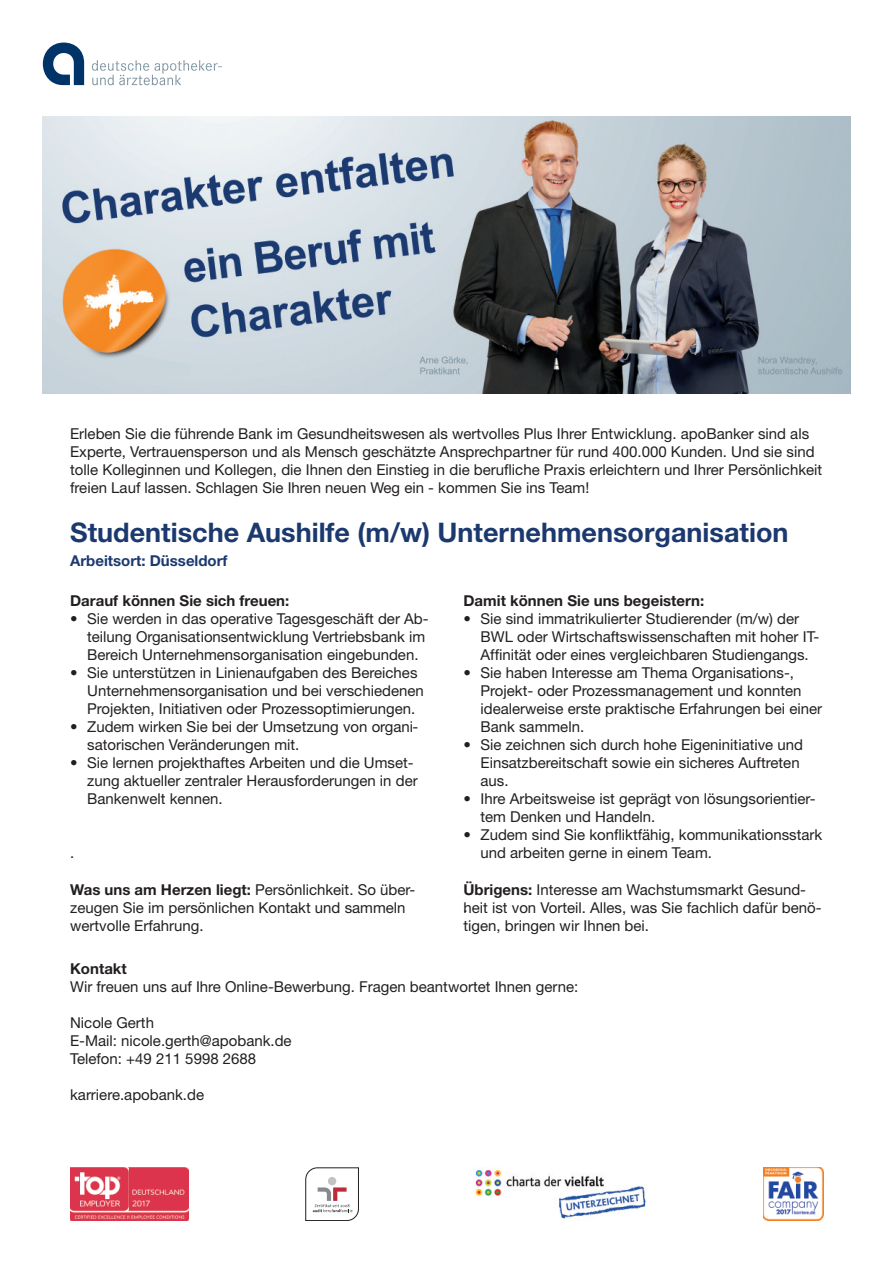
<style>
.page{position:relative;width:893px;height:1263px;background:#fff}
.page>*{position:absolute;margin:0;border:0;box-sizing:border-box;transform-origin:0 0}
.t1{font:700 27px "Helvetica Neue LT Com";color:#1c396f}
.t2{font:15px/18px "Helvetica Neue LT Com";color:#231f20}
.t3{font:700 15px "Helvetica Neue LT Com";color:#231f20}
.t4{font:700 15px "Helvetica Neue LT Com";color:#1c396f}
.s1{font-weight:700}
</style>
<div class="page">
<svg style="left:43px;top:43px;width:41px;height:42px"></svg>
<svg style="left:92px;top:60px;width:130px;height:25px"></svg>
<img style="left:43px;top:117px;width:807px;height:276px">
<img style="left:70px;top:1167px;width:119px;height:53px">
<svg style="left:305px;top:1167px;width:54px;height:53px"></svg>
<img style="left:475px;top:1170px;width:171px;height:49px">
<img style="left:763px;top:1167px;width:60px;height:53px">
<p class="t2" style="left:70px;top:424px;width:754px">Erleben Sie die führende Bank im Gesundheitswesen als wertvolles Plus Ihrer Entwicklung. apoBanker sind als Experte, Vertrauensperson und als Mensch geschätzte Ansprechpartner für rund 400.000 Kunden. Und sie sind tolle Kolleginnen und Kollegen, die Ihnen den Einstieg in die berufliche Praxis erleichtern und Ihrer Persönlichkeit freien Lauf lassen. Schlagen Sie Ihren neuen Weg ein - kommen Sie ins Team!</p>
<h1 class="t1" style="left:70px;top:515px;width:720px">Studentische Aushilfe (m/w) Unternehmensorganisation</h1>
<p class="t4" style="left:70px;top:551px;width:159px">Arbeitsort: Düsseldorf</p>
<p class="t3" style="left:70px;top:591px;width:221px">Darauf können Sie sich freuen:</p>
<p class="t2" style="left:87px;top:609px;width:343px;text-indent:-17px">• Sie werden in das operative Tagesgeschäft der Ab&shy;teilung Organisationsentwicklung Vertriebsbank im<br>Bereich Unternehmensorganisation eingebunden.</p>
<p class="t2" style="left:87px;top:663px;width:338px;text-indent:-17px">• Sie unterstützen in Linienaufgaben des Bereiches<br>Unternehmensorganisation und bei verschiedenen<br>Projekten, Initiativen oder Prozessoptimierungen.</p>
<p class="t2" style="left:87px;top:717px;width:333px;text-indent:-17px">• Zudem wirken Sie bei der Umsetzung von organi&shy;satorischen Veränderungen mit.</p>
<p class="t2" style="left:87px;top:753px;width:332px;text-indent:-17px">• Sie lernen projekthaftes Arbeiten und die Umset&shy;zung aktueller zentraler Herausforderungen in der<br>Bankenwelt kennen.</p>
<p class="t3" style="left:463px;top:591px;width:242px">Damit können Sie uns begeistern:</p>
<p class="t2" style="left:480px;top:609px;width:340px;text-indent:-17px">• Sie sind immatrikulierter Studierender (m/w) der<br>BWL oder Wirtschaftswissenschaften mit hoher IT-<br>Affinität oder eines vergleichbaren Studiengangs.</p>
<p class="t2" style="left:480px;top:663px;width:343px;text-indent:-17px">• Sie haben Interesse am Thema Organisations-, Projekt- oder Prozessmanagement und konnten idealerweise erste praktische Erfahrungen bei einer Bank sammeln.</p>
<p class="t2" style="left:480px;top:735px;width:324px;text-indent:-17px">• Sie zeichnen sich durch hohe Eigeninitiative und<br>Einsatzbereitschaft sowie ein sicheres Auftreten aus.</p>
<p class="t2" style="left:480px;top:789px;width:337px;text-indent:-17px">• Ihre Arbeitsweise ist geprägt von lösungsorientier&shy;tem Denken und Handeln.</p>
<p class="t2" style="left:480px;top:825px;width:343px;text-indent:-17px">• Zudem sind Sie konfliktfähig, kommunikationsstark und arbeiten gerne in einem Team.</p>
<p class="t2" style="left:70px;top:843px;width:6px">.</p>
<p class="t2" style="left:70px;top:880px;width:347px"><span class="s1">Was uns am Herzen liegt:</span> Persönlichkeit. So über&shy;zeugen Sie im persönlichen Kontakt und sammeln wertvolle Erfahrung.</p>
<p class="t2" style="left:463px;top:880px;width:360px"><span class="s1">Übrigens:</span> Interesse am Wachstumsmarkt Gesund&shy;heit ist von Vorteil. Alles, was Sie fachlich dafür benö&shy;tigen, bringen wir Ihnen bei.</p>
<p class="t2" style="left:463px;top:897px;width:6px">.</p>
<p class="t3" style="left:70px;top:959px;width:58px">Kontakt</p>
<p class="t2" style="left:70px;top:977px;width:510px">Wir freuen uns auf Ihre Online-Bewerbung. Fragen beantwortet Ihnen gerne:</p>
<p class="t2" style="left:70px;top:1013px;width:223px">Nicole Gerth<br>E-Mail: nicole.gerth@apobank.de<br>Telefon: +49 211 5998 2688</p>
<p class="t2" style="left:70px;top:1085px;width:135px">karriere.apobank.de</p>
</div>
